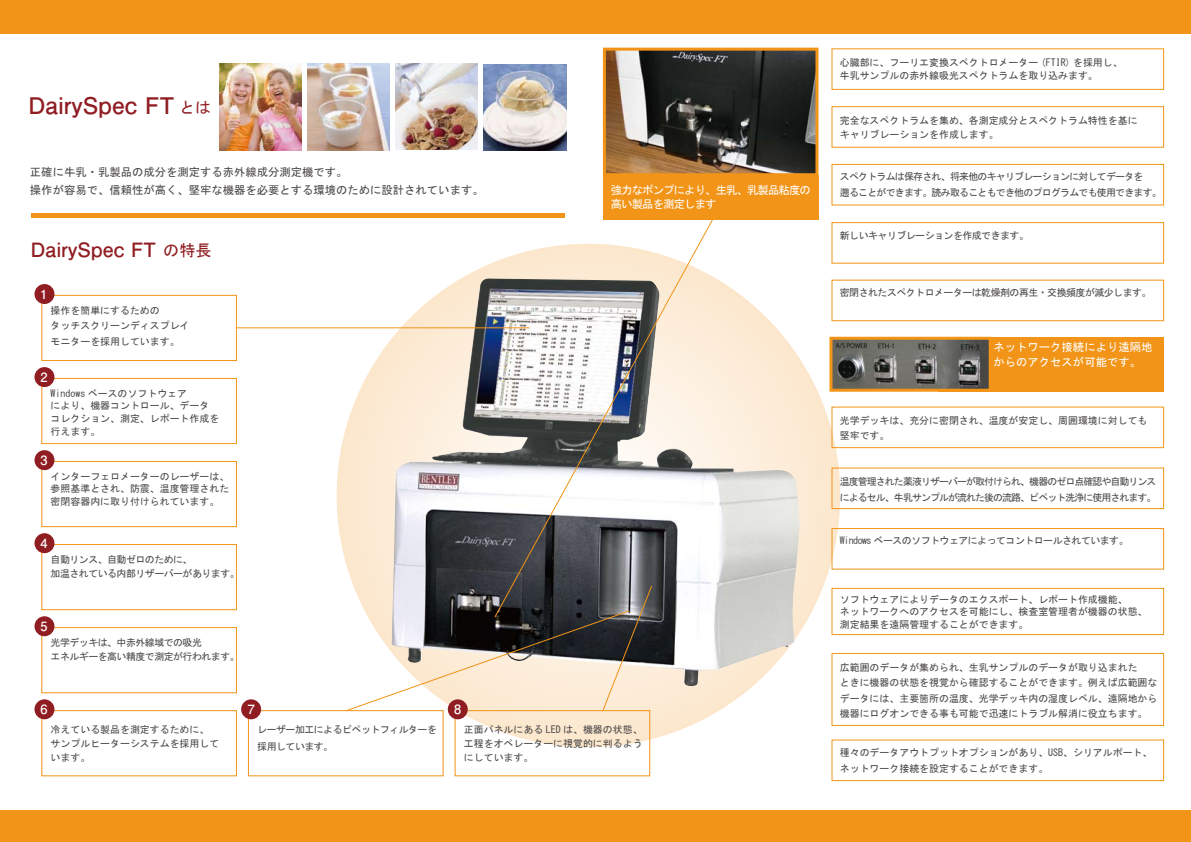
<style>
.page{position:relative;width:1191px;height:842px;background:#fff}
.page>*{position:absolute;margin:0;border:0;box-sizing:border-box;transform-origin:0 0}
.t1{font:700 22.9px "Futo Go B101 Pr 6 N";color:#901d22}
.t2{font:700 19.7px "Futo Go B101 Pr 6 N";color:#901d22}
.t3{font:15.6px "MS Gothic";color:#901d22}
.t4{font:700 12.8px "Futo Go B101 Pr 6 N";color:#fff}
.t5{font:11.3px "MS Gothic";color:#4c4948}
.t6{font:11.3px/14.2px "MS Gothic";letter-spacing:-.075em;color:#fff}
.t7{font:11.3px/14.2px "MS Gothic";color:#fff}
.t8{font:9.9px/12.8px "MS Gothic";color:#4c4948}
.t9{font:9.9px/14.2px "MS Gothic";letter-spacing:-.05em;color:#4c4948}
.t10{font:9.9px/15.6px "MS Gothic";letter-spacing:-.09em;color:#4c4948}
.t11{font:9.9px/15.6px "MS Gothic";letter-spacing:-.075em;color:#4c4948}
.s1{font-family:"MS Gothic";font-weight:400;font-size:16px}
</style>
<div class="page">
<div style="left:337px;top:244px;width:503px;height:503px;background:#fce9d1;border-radius:50%"></div>
<hr style="left:31px;top:213px;width:533px;height:4px;background:#f29417">
<div style="left:0;top:0;width:1191px;height:33px;background:#f29417"></div>
<div style="left:0;top:811px;width:1191px;height:31px;background:#f29417"></div>
<img style="left:307px;top:64px;width:83px;height:87px">
<img style="left:484px;top:64px;width:82px;height:87px">
<img style="left:396px;top:63px;width:82px;height:87px">
<div style="left:41px;top:295px;width:196px;height:66px;border:1px solid #f29417"></div>
<div style="left:34px;top:284px;width:20px;height:20px;background:#901d22;border-radius:50%"></div>
<div style="left:41px;top:378px;width:196px;height:66px;border:1px solid #f29417"></div>
<div style="left:34px;top:367px;width:20px;height:20px;background:#901d22;border-radius:50%"></div>
<div style="left:41px;top:461px;width:196px;height:66px;border:1px solid #f29417"></div>
<div style="left:34px;top:450px;width:20px;height:20px;background:#901d22;border-radius:50%"></div>
<div style="left:41px;top:544px;width:196px;height:66px;border:1px solid #f29417"></div>
<div style="left:34px;top:533px;width:20px;height:20px;background:#901d22;border-radius:50%"></div>
<div style="left:41px;top:627px;width:196px;height:66px;border:1px solid #f29417"></div>
<div style="left:34px;top:616px;width:20px;height:20px;background:#901d22;border-radius:50%"></div>
<div style="left:41px;top:710px;width:196px;height:66px;border:1px solid #f29417"></div>
<div style="left:34px;top:699px;width:20px;height:20px;background:#901d22;border-radius:50%"></div>
<div style="left:248px;top:710px;width:195px;height:66px;border:1px solid #f29417"></div>
<div style="left:241px;top:699px;width:20px;height:20px;background:#901d22;border-radius:50%"></div>
<div style="left:448px;top:699px;width:20px;height:20px;background:#901d22;border-radius:50%"></div>
<div style="left:603px;top:176px;width:215px;height:44px;background:#f29417"></div>
<div style="left:831px;top:48px;width:333px;height:42px;border:1px solid #f29417"></div>
<div style="left:831px;top:106px;width:333px;height:42px;border:1px solid #f29417"></div>
<div style="left:831px;top:164px;width:333px;height:41px;border:1px solid #f29417"></div>
<div style="left:831px;top:222px;width:333px;height:42px;border:1px solid #f29417"></div>
<div style="left:831px;top:280px;width:333px;height:41px;border:1px solid #f29417"></div>
<div style="left:831px;top:407px;width:333px;height:41px;border:1px solid #f29417"></div>
<div style="left:831px;top:468px;width:333px;height:41px;border:1px solid #f29417"></div>
<div style="left:831px;top:528px;width:333px;height:41px;border:1px solid #f29417"></div>
<div style="left:831px;top:588px;width:333px;height:47px;border:1px solid #f29417"></div>
<div style="left:831px;top:653px;width:333px;height:73px;border:1px solid #f29417"></div>
<div style="left:831px;top:740px;width:333px;height:41px;border:1px solid #f29417"></div>
<img style="left:219px;top:64px;width:82px;height:87px">
<img style="left:392px;top:278px;width:409px;height:408px">
<svg style="left:345px;top:585px;width:307px;height:127px"></svg>
<hr style="left:236px;top:327px;width:293px;height:1px;background:#f29417">
<svg style="left:494px;top:213px;width:225px;height:405px"></svg>
<img style="left:607px;top:52px;width:207px;height:120px">
<div style="left:603px;top:48px;width:215px;height:128px;border:3px solid #f29417"></div>
<div style="left:938px;top:337px;width:226px;height:55px;background:#f29417"></div>
<img style="left:833px;top:341px;width:154px;height:47px">
<div style="left:829px;top:337px;width:162px;height:55px;border:3px solid #f29417"></div>
<p class="t1" style="left:28px;top:87px;width:147px">DairySpec FT</p>
<p class="t3" style="left:179px;top:100px;width:33px">とは</p>
<p class="t5" style="left:30px;top:166px;width:319px">正確に牛乳・乳製品の成分を測定する赤外線成分測定機です。</p>
<p class="t5" style="left:30px;top:184px;width:455px">操作が容易で、信頼性が高く、堅牢な機器を必要とする環境のために設計されています。</p>
<p class="t2" style="left:30px;top:234px;width:182px">DairySpec FT <span class="s1">の特長</span></p>
<p class="t4" style="left:40px;top:284px;width:9px">1</p>
<p class="t8" style="left:51px;top:302px;width:140px;line-height:15.6px">操作を簡単にするための<br>タッチスクリーンディスプレイモニターを採用しています。</p>
<p class="t4" style="left:41px;top:367px;width:9px">2</p>
<p class="t8" style="left:51px;top:387px;width:170px">Windows ベースのソフトウェア<br>により、機器コントロール、データコレクション、測定、レポート作成を行えます。</p>
<p class="t4" style="left:41px;top:450px;width:9px">3</p>
<p class="t8" style="left:51px;top:470px;width:180px;text-align:justify">インターフェロメーターのレーザーは、参照基準とされ、防震、温度管理された密閉容器内に取り付けられています。</p>
<p class="t4" style="left:41px;top:533px;width:9px">4</p>
<p class="t9" style="left:51px;top:552px;width:190px">自動リンス、自動ゼロのために、<br>加温されている内部リザーバーがあります。</p>
<p class="t4" style="left:41px;top:616px;width:9px">5</p>
<p class="t9" style="left:51px;top:635px;width:190px">光学デッキは、中赤外線域での吸光<br>エネルギーを高い精度で測定が行われます。</p>
<p class="t4" style="left:41px;top:699px;width:9px">6</p>
<p class="t4" style="left:248px;top:699px;width:9px">7</p>
<p class="t4" style="left:454px;top:699px;width:9px">8</p>
<p class="t6" style="left:611px;top:183px;width:202px">強力なポンプにより、生乳、乳製品粘度の高い製品を測定します</p>
<p class="t8" style="left:51px;top:722px;width:170px;line-height:14.2px">冷えている製品を測定するために、サンプルヒーターシステムを採用しています。</p>
<p class="t9" style="left:257px;top:721px;width:181px;line-height:17px">レーザー加工によるピペットフィルターを採用しています。</p>
<p class="t8" style="left:464px;top:722px;width:180px;line-height:14.2px;text-align:justify">正面パネルにある LED は、機器の状態、工程をオペレーターに視覚的に判るようにしています。</p>
<p class="t8" style="left:840px;top:56px;width:284px">心臓部に、フーリエ変換スペクトロメーター (FTIR) を採用し、牛乳サンプルの赤外線吸光スペクトラムを取り込みます。</p>
<p class="t8" style="left:840px;top:113px;width:299px;line-height:14.2px">完全なスペクトラムを集め、各測定成分とスペクトラム特性を基にキャリブレーションを作成します。</p>
<p class="t11" style="left:840px;top:169px;width:323px">スペクトラムは保存され、将来他のキャリブレーションに対してデータを<br>遡ることができます。読み取ることもでき他のプログラムでも使用できます。</p>
<p class="t9" style="left:840px;top:228px;width:190px">新しいキャリブレーションを作成できます。</p>
<p class="t9" style="left:840px;top:286px;width:313px">密閉されたスペクトロメーターは乾燥剤の再生・交換頻度が減少します。</p>
<p class="t7" style="left:993px;top:340px;width:160px">ネットワーク接続により遠隔地からのアクセスが可能です。</p>
<p class="t8" style="left:840px;top:414px;width:309px;line-height:14.2px">光学デッキは、充分に密閉され、温度が安定し、周囲環境に対しても堅牢です。</p>
<p class="t10" style="left:840px;top:474px;width:318px">温度管理された薬液リザーバーが取付けられ、機器のゼロ点確認や自動リンスによるセル、牛乳サンプルが流れた後の流路、ピペット洗浄に使用されます。</p>
<p class="t9" style="left:840px;top:533px;width:290px">Windows ベースのソフトウェアによってコントロールされています。</p>
<p class="t8" style="left:840px;top:593px;width:309px">ソフトウェアによりデータのエクスポート、レポート作成機能、<br>ネットワークへのアクセスを可能にし、検査室管理者が機器の状態、測定結果を遠隔管理することができます。</p>
<p class="t8" style="left:840px;top:659px;width:319px;line-height:15.6px">広範囲のデータが集められ、生乳サンプルのデータが取り込まれた<br>ときに機器の状態を視覚から確認することができます。例えば広範囲なデータには、主要箇所の温度、光学デッキ内の湿度レベル、遠隔地から機器にログオンできる事も可能で迅速にトラブル解消に役立ちます。</p>
<p class="t8" style="left:840px;top:745px;width:314px;line-height:15.6px">種々のデータアウトプットオプションがあり、USB、シリアルポート、ネットワーク接続を設定することができます。</p>
</div>
